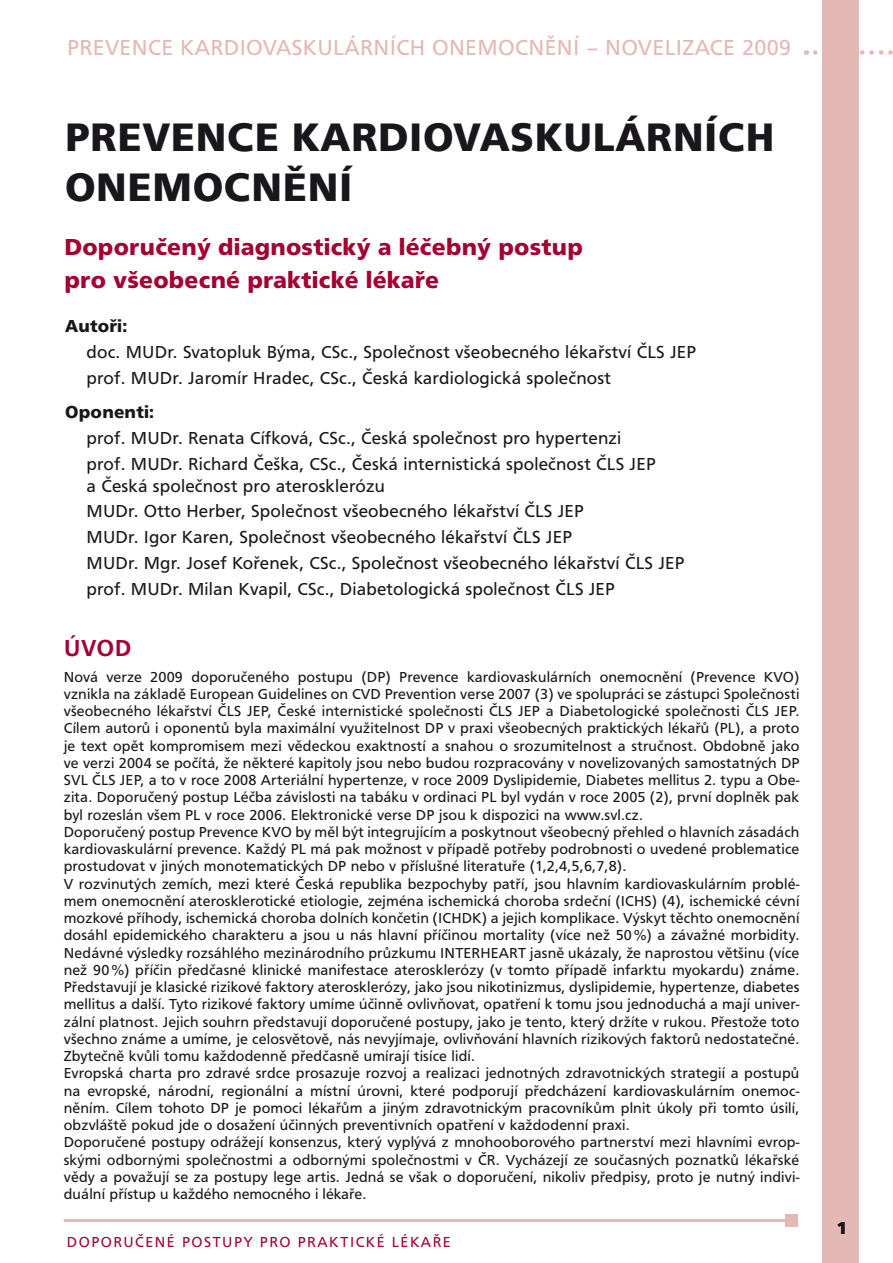
<style>
.page{position:relative;width:893px;height:1263px;background:#fff}
.page>*{position:absolute;margin:0;border:0;box-sizing:border-box;transform-origin:0 0}
.t1{font:700 41.25px/49.5px "Frutus TEE";letter-spacing:.015em;color:#1a171c}
.t2{font:700 24px/33px "Frutus TEE";letter-spacing:.01em;color:#a40133}
.t3{font:500 24px "Frutus TEE";color:#a40133}
.t4{font:22.5px "Frutus TEE";letter-spacing:.015em;color:#e4b8b4}
.t5{font:18px/21.6px "Frutus TEE";letter-spacing:.01em;color:#1a171c}
.t6{font:700 18px "Frutus TEE";color:#1a171c}
.t7{font:15px/17.2px "Frutus TEE";letter-spacing:.01em;color:#1a171c}
.t8{font:15px "Frutus TEE";letter-spacing:.1em;color:#a40133}
</style>
<div class="page">
<hr style="left:64px;top:1219px;width:727px;height:3px;background:#e4b8b4">
<div style="left:785px;top:1214px;width:12px;height:12px;background:#e4b8b4"></div>
<svg style="left:815px;top:50px;width:78px;height:5px"></svg>
<div style="left:822px;top:0;width:36px;height:1263px;background:#e4b8b4"></div>
<h3 class="t4" style="left:67px;top:35px;width:726px">Prevence kardiovaskulárních onemocnění – novelizace 2009</h3>
<h1 class="t1" style="left:65px;top:113px;width:711px">Prevence kardiovaskulárních onemocnění</h1>
<h2 class="t2" style="left:64px;top:231px;width:520px">Doporučený diagnostický a léčebný postup pro všeobecné praktické lékaře</h2>
<p class="t6" style="left:65px;top:316px;width:64px">Autoři:</p>
<p class="t5" style="left:87px;top:341px;width:54px">doc. MUD</p>
<p class="t5" style="left:167px;top:341px;width:530px">r. Svatopluk Býma, CSc., Společnost všeobecného lékařství ČLS JEP</p>
<p class="t5" style="left:87px;top:367px;width:59px">prof. MUD</p>
<p class="t5" style="left:172px;top:367px;width:440px">r. Jaromír H radec, CSc., Česká kardiologická společnost</p>
<p class="t6" style="left:65px;top:402px;width:90px">Oponenti:</p>
<p class="t5" style="left:87px;top:427px;width:59px">prof. MUD</p>
<p class="t5" style="left:172px;top:427px;width:450px">r. Renata Cífková, CSc., Česká společnost pro hypertenzi</p>
<p class="t5" style="left:87px;top:453px;width:59px">prof. MUD</p>
<p class="t5" style="left:87px;top:453px;width:571px;text-indent:86px">r. Richard Češka, CSc., Česká internistická společnost ČLS JEP a Česká společnost pro aterosklerózu</p>
<p class="t5" style="left:87px;top:501px;width:15px">MUD</p>
<p class="t5" style="left:128px;top:501px;width:457px">r. Otto H erber, Společnost všeobecného lékařství ČLS JEP</p>
<p class="t5" style="left:87px;top:526px;width:15px">MUD</p>
<p class="t5" style="left:128px;top:526px;width:445px">r. I gor Karen, Společnost všeobecného lékařství ČLS JEP</p>
<p class="t5" style="left:87px;top:552px;width:15px">MUD</p>
<p class="t5" style="left:87px;top:550px;width:599px;line-height:25.8px;text-indent:42px">r. M gr. Josef Kořenek, CSc., Společnost všeobecného lékařství ČLS JEP prof. MUD</p>
<p class="t5" style="left:172px;top:578px;width:444px">r. M ilan Kvapil, CSc., Diabetologická společnost ČLS JEP</p>
<h2 class="t3" style="left:64px;top:634px;width:69px">ÚVOD</h2>
<p class="t7" style="left:64px;top:668px;width:711px">Nová verze 2009 doporučeného postupu (DP) Prevence kardiovaskulárních onemocnění (Prevence KVO</p>
<p class="t7" style="left:794px;top:668px;width:7px">)</p>
<p class="t7" style="left:64px;top:685px;width:299px">vznikla na základě European Guidelines on CVD</p>
<p class="t7" style="left:64px;top:685px;width:737px;text-align:justify;text-indent:321px">Prevention verse 2007 (3) ve spolupráci se zástupci Společnosti všeobecného lékařství ČLS JEP, České internistické společnosti ČLS JEP a Diabetologické společnosti ČLS JEP.<br>Cílem autorů i oponentů byla maximální využitelnost DP v praxi všeobecných praktických lékařů (PL), a proto je text opět kompromisem mezi vědeckou exaktností a snahou o srozumitelnost a stručnost. Obdobně jako ve verzi 2004 se počítá, že některé kapitoly jsou nebo budou rozpracovány v novelizovaných samostatných DP SVL</p>
<p class="t7" style="left:64px;top:772px;width:737px;text-indent:29px">ČLS JEP, a to v roce 2008 Arteriální hypertenze, v roce 2009 Dyslipidemie, Diabetes mellitus 2. typu a Obe&shy;zita. Doporučený postup Léčba závislosti na tabáku v ordinaci PL byl vydán v roce 2005 (2), první doplněk pak byl rozeslán všem PL v roce 2006. Elektronické verse DP jsou k dispozici na www.svl.cz.<br>Doporučený postup Prevence KVO</p>
<p class="t7" style="left:64px;top:823px;width:737px;text-indent:232px">by měl být integrujícím a poskytnout všeobecný přehled o hlavních zásadách kardiovaskulární prevence. Každý PL má pak možnost v případě potřeby podrobnosti o uvedené problematice prostudovat v jiných monotematických DP nebo v příslušné literatuře (1,2,4,5,6,7,8).<br>V rozvinutých zemích, mezi které Česká republika bezpochyby patří, jsou hlavním kardiovaskulárním problé&shy;mem onemocnění aterosklerotické etiologie, zejména ischemická choroba srdeční (ICHS</p>
<p class="t7" style="left:652px;top:892px;width:149px">) (4), ischemické cévní</p>
<p class="t7" style="left:64px;top:910px;width:737px;text-align:justify;text-indent:418px">) a jejich komplikace. Výskyt těchto onemocnění dosáhl epidemického charakteru a jsou u nás hlavní příčinou mortality (více než 50 %) a závažné morbidity.<br>Nedávné výsledky rozsáhlého mezinárodního průzkumu INTERHEAR</p>
<p class="t7" style="left:64px;top:910px;width:384px">mozkové příhody, ischemická choroba dolních končetin (ICHDK</p>
<p class="t7" style="left:64px;top:944px;width:737px;text-indent:454px">T jasně ukázaly, že naprostou většinu (více než 90 %) příčin předčasné klinické manifestace aterosklerózy (v tomto případě infarktu myokardu) známe.<br>Představují je klasické rizikové faktory aterosklerózy, jako jsou nikotinizmus, dyslipidemie, hypertenze, diabetes mellitus a další. Tyto rizikové faktory umíme účinně ovlivňovat, opatření k tomu jsou jednoduchá a mají univer&shy;zální platnost. Jejich souhrn představují doporučené postupy, jako je tento, který držíte v rukou. Přestože toto všechno známe a umíme, je celosvětově, nás nevyjímaje, ovlivňování hlavních rizikových faktorů nedostatečné.<br>Zbytečně kvůli tomu každodenně předčasně umírají tisíce lidí.<br>Evropská charta pro zdravé srdce prosazuje rozvoj a realizaci jednotných zdravotnických strategií a postupů na evropské, národní, regionální a místní úrovni, které podporují předcházení kardiovaskulárním onemoc&shy;něním. Cílem tohoto DP je pomoci lékařům a jiným zdravotnickým pracovníkům plnit úkoly při tomto úsilí, obzvláště pokud jde o dosažení účinných preventivních opatření v každodenní praxi.<br>Doporučené postupy odrážejí konsenzus, který vyplývá z mnohooborového partnerství mezi hlavními evrop&shy;skými odbornými společnostmi a odbornými společnostmi v ČR. Vycházejí ze současných poznatků lékařské vědy a považují se za postupy lege artis. Jedná se však o doporučení, nikoliv předpisy, proto je nutný indivi&shy;duální přístup u každého nemocného i lékaře.</p>
<p class="t8" style="left:67px;top:1234px;width:385px">doporučené postupy pro praktické lékaře</p>
<p class="t6" style="left:837px;top:1217px;width:12px">1</p>
</div>
